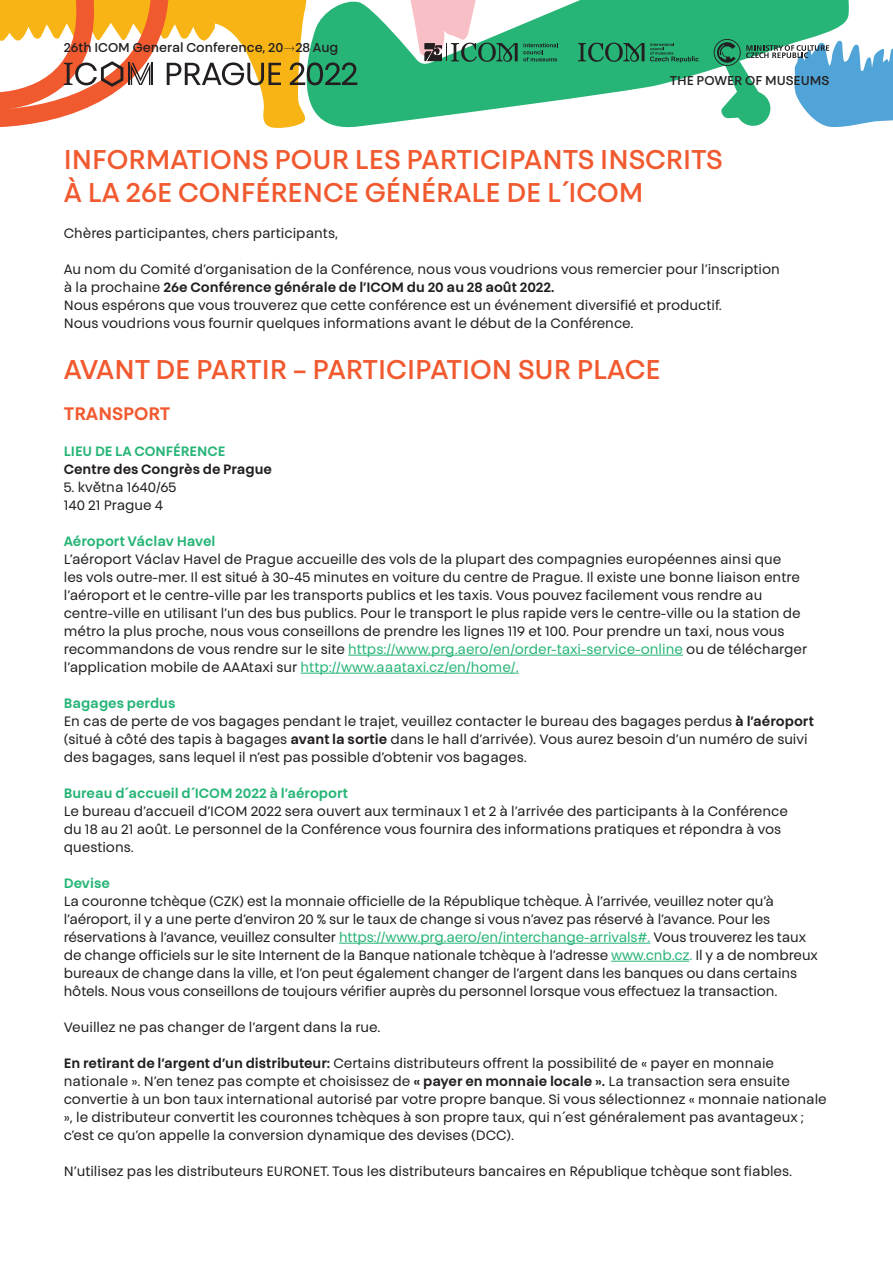
<style>
.page{position:relative;width:893px;height:1263px;background:#fff}
.page>*{position:absolute;margin:0;border:0;box-sizing:border-box;transform-origin:0 0}
.ICOM_tit_16_19_oranz{font:500 27px "Touche";color:#f1592f}
.ICOM_mezitit{font:600 18px "Touche";color:#f1592f}
.ICOM_text_9_12{font:13.5px/18px "Touche";color:#231f20}
.Heading_3{font:13.5px/18px "Touche";letter-spacing:-.01em;color:#231f20}
.ICOM_text_9_12-2{font:600 13.5px "Touche";color:#27b577}
.ICOM_text_9_12-3{font:600 13.5px "Touche";color:#231f20}
.ICOM_bold_9_12_cerna{font:600 13.5px "Touche";color:#231f20}
.Heading_3-2{font:600 13.5px "Touche";color:#27b577}
.t1{font:500 12.75px "Touche";color:#231f20}
.s1{font-weight:400}
.s2{color:#27b577}
.s3{font-weight:600}
</style>
<div class="page">
<svg style="left:357px;top:0;width:357px;height:127px;fill:#27b577"></svg>
<svg style="left:376px;top:0;width:182px;height:62px"></svg>
<svg style="left:578px;top:43px;width:66px;height:19px"></svg>
<svg style="left:650px;top:43px;width:49px;height:20px"></svg>
<svg style="left:0;top:0;width:357px;height:128px"></svg>
<svg style="left:714px;top:0;width:179px;height:128px"></svg>
<hr style="left:348px;top:655px;width:335px;height:1px;background:#27b577">
<hr style="left:301px;top:673px;width:218px;height:1px;background:#27b577">
<hr style="left:339px;top:943px;width:311px;height:1px;background:#27b577">
<hr style="left:611px;top:961px;width:78px;height:1px;background:#27b577">
<p class="t1" style="left:64px;top:40px;width:276px">26th ICOM General Conference, 20 28 Aug</p>
<p class="t1" style="left:670px;top:73px;width:161px">THE POWER OF MUSEUMS</p>
<p class="ICOM_tit_16_19_oranz" style="left:64px;top:143px;width:660px">INFORMATIONS POUR LES PARTICIPANTS INSCRITS</p>
<p class="ICOM_tit_16_19_oranz" style="left:64px;top:176px;width:581px">À LA 26E CONFÉRENCE GÉNÉRALE DE L´ICOM</p>
<p class="ICOM_text_9_12" style="left:64px;top:224px;width:276px">Chères participantes, chers participants,</p>
<p class="ICOM_text_9_12" style="left:64px;top:260px;width:718px">Au nom du Comité d’organisation de la Conférence, nous vous voudrions vous remercier pour l’inscription</p>
<p class="ICOM_text_9_12-3" style="left:64px;top:279px;width:492px"><span class="s1">à la prochaine</span> 26e Conférence générale de l’ICOM du 20 au 28 août 2022.</p>
<p class="ICOM_text_9_12" style="left:64px;top:296px;width:660px">Nous espérons que vous trouverez que cette conférence est un événement diversifié et productif.</p>
<p class="ICOM_text_9_12" style="left:64px;top:314px;width:571px">Nous voudrions vous fournir quelques informations avant le début de la Conférence.</p>
<p class="ICOM_tit_16_19_oranz" style="left:64px;top:353px;width:598px">AVANT DE PARTIR – PARTICIPATION SUR PLACE</p>
<p class="ICOM_mezitit" style="left:64px;top:402px;width:108px">TRANSPORT</p>
<p class="ICOM_text_9_12-2" style="left:64px;top:442px;width:163px">LIEU DE LA CONFÉRENCE</p>
<p class="ICOM_bold_9_12_cerna" style="left:64px;top:460px;width:210px">Centre des Congrès de Prague</p>
<p class="ICOM_text_9_12" style="left:64px;top:478px;width:114px">5. května 1640/65</p>
<p class="ICOM_text_9_12" style="left:64px;top:496px;width:101px">140 21 Prague 4</p>
<p class="ICOM_text_9_12-2" style="left:64px;top:532px;width:153px">Aéroport Václav Havel</p>
<p class="ICOM_text_9_12" style="left:64px;top:550px;width:745px">L’aéroport Václav Havel de Prague accueille des vols de la plupart des compagnies européennes ainsi que<br>les vols outre-mer. Il est situé à 30-45 minutes en voiture du centre de Prague. Il existe une bonne liaison entre l’aéroport et le centre-ville par les transports publics et les taxis. Vous pouvez facilement vous rendre au centre-ville en utilisant l’un des bus publics. Pour le transport le plus rapide vers le centre-ville ou la station de métro la plus proche, nous vous conseillons de prendre les lignes 119 et 100. Pour prendre un taxi, nous vous recommandons de vous rendre sur le site <span class="s2">https://www.prg.aero/en/order-taxi-service-online</span> ou de télécharger l’application mobile de AAAtaxi sur <span class="s2">http://www.aaataxi.cz/en/home/.</span></p>
<p class="ICOM_text_9_12-2" style="left:64px;top:694px;width:113px">Bagages perdus</p>
<p class="ICOM_text_9_12" style="left:64px;top:712px;width:752px">En cas de perte de vos bagages pendant le trajet, veuillez contacter le bureau des bagages perdus <span class="s3">à l’aéroport </span>(situé à côté des tapis à bagages <span class="s3">avant la sortie</span> dans le hall d’arrivée). Vous aurez besoin d’un numéro de suivi des bagages, sans lequel il n’est pas possible d’obtenir vos bagages.</p>
<p class="ICOM_text_9_12-2" style="left:64px;top:784px;width:286px">Bureau d´accueil d´ICOM 2022 à l’aéroport</p>
<p class="ICOM_text_9_12" style="left:64px;top:802px;width:726px">Le bureau d’accueil d’ICOM 2022 sera ouvert aux terminaux 1 et 2 à l’arrivée des participants à la Conférence</p>
<p class="ICOM_text_9_12" style="left:64px;top:820px;width:719px">du 18 au 21 août. Le personnel de la Conférence vous fournira des informations pratiques et répondra à vos questions.</p>
<p class="Heading_3-2" style="left:64px;top:874px;width:48px">Devise</p>
<p class="Heading_3" style="left:64px;top:892px;width:756px">La couronne tchèque (CZK) est la monnaie officielle de la République tchèque. À l’arrivée, veuillez noter qu’à l’aéroport, il y a une perte d’environ 20 % sur le taux de change si vous n’avez pas réservé à l’avance. Pour les réservations à l’avance, veuillez consulter <span class="s2">https://www.prg.aero/en/interchange-arrivals#.</span> Vous trouverez les taux de change officiels sur le site Internent de la Banque nationale tchèque à l’adresse <span class="s2">www.cnb.cz.</span> Il y a de nombreux bureaux de change dans la ville, et l’on peut également changer de l’argent dans les banques ou dans certains hôtels. Nous vous conseillons de toujours vérifier auprès du personnel lorsque vous effectuez la transaction.</p>
<p class="Heading_3" style="left:64px;top:1018px;width:318px">Veuillez ne pas changer de l’argent dans la rue.</p>
<p class="ICOM_text_9_12" style="left:64px;top:1054px;width:764px"><span class="s3">En retirant de l’argent d’un distributeur:</span> Certains distributeurs offrent la possibilité de « payer en monnaie nationale ». N’en tenez pas compte et choisissez de <span class="s3">« payer en monnaie locale ».</span> La transaction sera ensuite convertie à un bon taux international autorisé par votre propre banque. Si vous sélectionnez « monnaie nationale », le distributeur convertit les couronnes tchèques à son propre taux, qui n´est généralement pas avantageux ; c’est ce qu’on appelle la conversion dynamique des devises (DCC).</p>
<p class="ICOM_text_9_12" style="left:64px;top:1162px;width:730px">N’utilisez pas les distributeurs EURONET. Tous les distributeurs bancaires en République tchèque sont fiables.</p>
</div>
